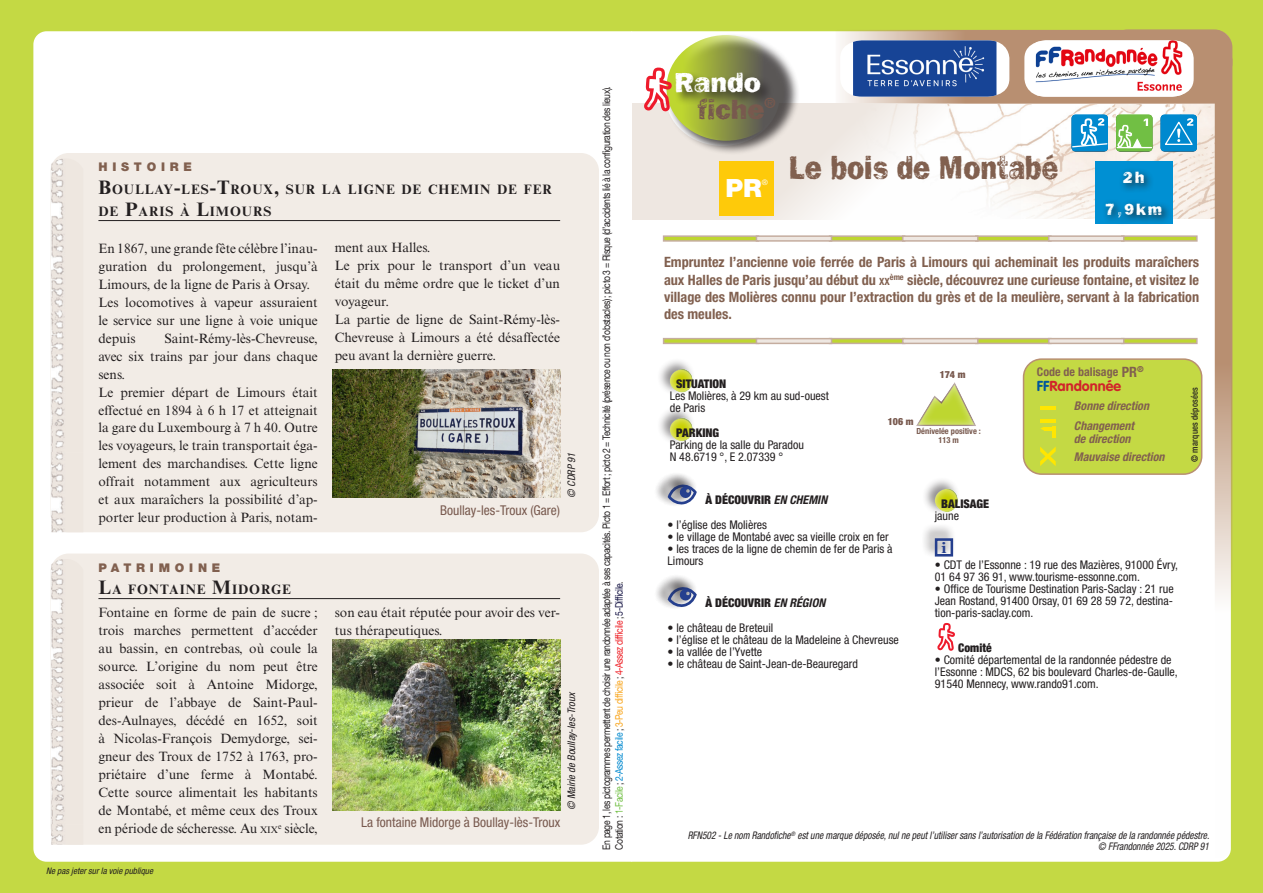
<style>
.page{position:relative;width:1263px;height:893px;background:#fff}
.page>*{position:absolute;margin:0;border:0;box-sizing:border-box;transform-origin:0 0}
.t1{font:34.2px "Frankie OTF";color:#81604f;scale:.83 1}
.t2{font:28.5px/27.5px "Frankie OTF";color:#fff}
.t3{font:900 25.2px "Helvetica Neue LT Std";color:#fff}
.t4{font:16.8px/32px "Frankie OTF";color:#fff;text-align:center}
.t5{font:700 14.4px "Georgia";color:#253f8e}
.t6{font:700 condensed 14.25px/17.2px "Helvetica Neue LT Std";color:#81604f;text-align:justify}
.t7{font:700 14.25px "VAG Rounded Std";color:#d1232a}
.t8{font:700 13.65px/22.5px "Times New Roman MT Std";letter-spacing:.07em;color:#231f20}
.t9{font:13.5px/18px "Times New Roman MT Std";color:#231f20}
.t10{font:condensed 13.5px "Helvetica Neue LT Std";color:#78594e}
.t11{font:condensed 12px/12px "Helvetica Neue LT Std";color:#231f20}
.t12{font:900 condensed 12px "Helvetica Neue LT Std";color:#231f20}
.t13{font:italic 700 condensed 12px/19.5px "Helvetica Neue LT Std";color:#81604f}
.t14{font:900 12px "Helvetica Neue LT Std";letter-spacing:.4em;color:#81604f}
.t15{font:700 condensed 12px "Helvetica Neue LT Std";color:#81604f}
.t16{font:10.5px/12.6px "Helvetica Neue LT Std";letter-spacing:-.05em;color:#231f20;scale:.82 1}
.t17{font:italic condensed 10.5px/10.5px "Helvetica Neue LT Std";color:#231f20;text-align:right;scale:.9 1}
.t18{font:italic condensed 10.5px "Helvetica Neue LT Std";color:#231f20}
.t19{font:900 condensed 9.9px "Helvetica Neue LT Std";color:#78594e}
.t20{font:italic condensed 9px "Helvetica Neue LT Std";color:#231f20}
.t21{font:500 condensed 9px "Helvetica Neue LT Std";letter-spacing:.02em;color:#231f20;scale:.96 1}
.t22{font:700 condensed 8.4px/9.6px "Helvetica Neue LT Std";color:#78594e;text-align:center}
.t23{font:7.65px "Helvetica Neue LT Std";color:#fff}
.s1{font-size:19.5px}
.s2{font-size:9.45px}
.s3{color:#71bf44}
.s4{color:#0089cf}
.s5{color:#f9a51b}
.s6{color:#ee1d23}
.s7{color:#161444}
.s8{color:#78594e}
.s9{font-size:10.05px}
.s10{font-size:14.25px}
.s11{color:#01569b}
.s12{font-weight:700;font-style:italic}
</style>
<div class="page">
<div style="left:0;top:0;width:631px;height:893px;background:#c4d944"></div>
<div style="left:631px;top:0;width:632px;height:893px;background:#c4d944"></div>
<div style="left:632px;top:31px;width:594px;height:831px;background:#fff"></div>
<div style="left:33px;top:31px;width:599px;height:831px;background:#fff"></div>
<div style="left:632px;top:103px;width:388px;height:117px;background:#eee7e1"></div>
<div style="left:664px;top:33px;width:136px;height:122px;background:#231f20;opacity:.75"></div>
<svg style="left:666px;top:35px;width:120px;height:106px"></svg>
<div style="left:674px;top:71px;width:100px;height:35px;background:#231f20;opacity:.75"></div>
<svg style="left:643px;top:68px;width:29px;height:43px"></svg>
<div style="left:720px;top:161px;width:54px;height:54px;background:#feca0a"></div>
<svg style="left:663px;top:235px;width:93px;height:7px"></svg>
<svg style="left:832px;top:235px;width:4px;height:7px"></svg>
<svg style="left:756px;top:235px;width:76px;height:7px"></svg>
<svg style="left:663px;top:338px;width:93px;height:6px"></svg>
<svg style="left:832px;top:338px;width:4px;height:6px"></svg>
<svg style="left:756px;top:338px;width:76px;height:6px"></svg>
<div style="left:657px;top:357px;width:39px;height:40px;background:#231f20;opacity:.5"></div>
<div style="left:669px;top:366px;width:30px;height:27px;background:#fff;opacity:.75"></div>
<div style="left:657px;top:406px;width:39px;height:40px;background:#231f20;opacity:.5"></div>
<div style="left:669px;top:415px;width:30px;height:27px;background:#fff;opacity:.75"></div>
<div style="left:653px;top:472px;width:44px;height:35px;background:#231f20;opacity:.5"></div>
<div style="left:665px;top:474px;width:27px;height:26px;background:#231f20;opacity:.5"></div>
<svg style="left:668px;top:484px;width:29px;height:21px"></svg>
<div style="left:653px;top:574px;width:44px;height:36px;background:#231f20;opacity:.5"></div>
<div style="left:665px;top:577px;width:27px;height:26px;background:#231f20;opacity:.5"></div>
<svg style="left:668px;top:586px;width:29px;height:22px"></svg>
<svg style="left:836px;top:30px;width:396px;height:829px"></svg>
<img style="left:853px;top:40px;width:143px;height:57px">
<div style="left:51px;top:554px;width:548px;height:291px;background:#f2ece6;border-radius:18px"></div>
<hr style="left:98px;top:598px;width:462px;height:1px;background:#231f20">
<img style="left:51px;top:559px;width:14px;height:286px">
<img style="left:332px;top:639px;width:228px;height:171px">
<div style="left:51px;top:153px;width:548px;height:379px;background:#f2ece6;border-radius:18px"></div>
<hr style="left:98px;top:220px;width:462px;height:1px;background:#231f20">
<img style="left:51px;top:159px;width:14px;height:373px">
<img style="left:332px;top:370px;width:228px;height:128px">
<p class="t14" style="left:98px;top:160px;width:95px">HISTOIRE</p>
<p class="t8" style="left:98px;top:177px;width:455px"><span class="s1">B</span>OULLAY<span class="s1">-</span>LES<span class="s1">-T</span>ROUX<span class="s1">,</span> SUR LA LIGNE DE CHEMIN DE FER<br>DE <span class="s1">P</span>ARIS À <span class="s1">L</span>IMOURS</p>
<p class="t9" style="left:98px;top:239px;width:221px">En 1867, une grande fête célèbre l’inau&shy;guration du prolongement, jusqu’à<br>Limours, de la ligne de Paris à Orsay.<br>Les locomotives à vapeur assuraient le service sur une ligne à voie unique depuis</p>
<p class="t9" style="left:335px;top:239px;width:227px">ment aux Halles.<br>Le prix pour le transport d’un veau était du même ordre que le ticket d’un voyageur.<br>La partie de ligne de Saint-Rémy-lès-<br>Chevreuse à Limours a été désaffectée peu avant la dernière guerre.</p>
<p class="t9" style="left:98px;top:329px;width:221px;text-indent:66px">Saint-Rémy-lès-Chevreuse, avec six trains par jour dans chaque sens.<br>Le premier départ de Limours était effectué en 1894 à 6 h 17 et atteignait la gare du Luxembourg à 7 h 40. Outre les voyageurs, le train transportait éga&shy;lement des marchandises. Cette ligne offrait notamment aux agriculteurs et aux maraîchers la possibilité d’ap&shy;porter leur production à Paris, notam-</p>
<p class="t18" style="left:565px;top:498px;width:47px;rotate:-90deg">© CDRP 91</p>
<p class="t10" style="left:440px;top:502px;width:121px">Boullay-les-Troux (Gare)</p>
<p class="t14" style="left:98px;top:560px;width:123px">PATRIMOINE</p>
<p class="t8" style="left:98px;top:578px;width:194px"><span class="s1">L</span>A FONTAINE <span class="s1">M</span>IDORGE</p>
<p class="t9" style="left:98px;top:603px;width:221px;text-align:justify">Fontaine en forme de pain de sucre ; trois marches permettent d’accéder au bassin, en contrebas, où coule la source. L’origine du nom peut être associée soit à Antoine Midorge, prieur de l’abbaye de Saint-Paul&shy;des-Aulnayes, décédé en 1652, soit à Nicolas-François Demydorge, sei&shy;gneur des Troux de 1752 à 1763, pro&shy;priétaire d’une ferme à Montabé.<br>Cette source alimentait les habitants de Montabé, et même ceux des Troux en période de sécheresse. Au <span class="s2">xix</span><sup>e</sup> siècle,</p>
<p class="t9" style="left:335px;top:603px;width:227px">son eau était réputée pour avoir des ver&shy;tus thérapeutiques.</p>
<p class="t18" style="left:565px;top:810px;width:120px;rotate:-90deg">© Mairie de Boullay-les-Troux</p>
<p class="t10" style="left:361px;top:815px;width:200px">La fontaine Midorge à Boullay-lès-Troux</p>
<p class="t20" style="left:46px;top:865px;width:108px">Ne pas jeter sur la voie publique</p>
<p class="t16" style="left:600px;top:850px;width:933px;rotate:-90deg">En page 1, les pictogrammes permettent de choisir une randonnée adaptée à ses capacités. Picto 1 = Effort ; picto 2 = Technicité (présence ou non d’obstacles) ; picto 3 = Risque (d’accidents lié à la configuration des lieux).<br>Cotation : <span class="s3">1-Facile</span> ; <span class="s4">2-Assez facile</span> ; <span class="s5">3-Peu difficile</span> ; <span class="s6">4-Assez difficile</span> ; <span class="s7">5-Difficile</span>.</p>
<h2 class="t2" style="left:698px;top:68px;width:79px;text-indent:-23px">Rando <span class="s8">fiche</span><sup>®</sup></h2>
<h3 class="t3" style="left:726px;top:173px;width:38px">PR</h3>
<p class="t23" style="left:762px;top:177px;width:8px">®</p>
<h1 class="t1" style="left:789px;top:147px;width:326px">Le bois de Montabé</h1>
<p class="t4" style="left:1105px;top:161px;width:59px">2h<br>7,9km</p>
<p class="t6" style="left:664px;top:254px;width:537px">Empruntez l’ancienne voie ferrée de Paris à Limours qui acheminait les produits maraîchers aux Halles de Paris jusqu’au début du <span class="s9">xx</span><sup>ème</sup> siècle, découvrez une curieuse fontaine, et visitez le village des Molières connu pour l’extraction du grès et de la meulière, servant à la fabrication des meules.</p>
<p class="t15" style="left:1037px;top:364px;width:108px">Code de balisage <span class="s10">PR</span><sup>®</sup></p>
<p class="t7" style="left:1037px;top:378px;width:86px"><span class="s11">FF</span>Randonnée</p>
<p class="t13" style="left:1074px;top:397px;width:77px">Bonne direction<br>Changement</p>
<p class="t13" style="left:1074px;top:430px;width:92px;line-height:18px">de direction<br>Mauvaise direction</p>
<p class="t19" style="left:940px;top:369px;width:27px">174 m</p>
<p class="t12" style="left:676px;top:376px;width:52px">SITUATION</p>
<p class="t11" style="left:670px;top:390px;width:161px">Les Molières, à 29 km au sud-ouest de Paris</p>
<p class="t12" style="left:676px;top:425px;width:45px">PARKING</p>
<p class="t11" style="left:670px;top:439px;width:136px">Parking de la salle du Paradou<br>N 48.6719 °, E 2.07339 °</p>
<p class="t12" style="left:705px;top:493px;width:123px">À DÉCOUVRIR <span class="s12">EN CHEMIN</span></p>
<p class="t11" style="left:668px;top:519px;width:101px">• l’église des Molières</p>
<p class="t11" style="left:668px;top:531px;width:223px">• le village de Montabé avec sa vieille croix en fer</p>
<p class="t11" style="left:668px;top:543px;width:226px">• les traces de la ligne de chemin de fer de Paris à<br>Limours</p>
<p class="t12" style="left:705px;top:595px;width:121px">À DÉCOUVRIR <span class="s12">EN RÉGION</span></p>
<p class="t11" style="left:668px;top:621px;width:107px">• le château de Breteuil</p>
<p class="t11" style="left:668px;top:633px;width:233px">• l’église et le château de la Madeleine à Chevreuse</p>
<p class="t11" style="left:668px;top:645px;width:96px">• la vallée de l’Yvette</p>
<p class="t11" style="left:668px;top:657px;width:192px">• le château de Saint-Jean-de-Beauregard</p>
<p class="t19" style="left:888px;top:415px;width:27px">106 m</p>
<p class="t22" style="left:916px;top:426px;width:66px">Dénivelée positive :<br>113 m</p>
<p class="t12" style="left:941px;top:496px;width:50px">BALISAGE</p>
<p class="t11" style="left:935px;top:509px;width:26px">jaune</p>
<p class="t11" style="left:935px;top:558px;width:245px">• CDT de l’Essonne : 19 rue des Mazières, 91000 Évry,<br>01 64 97 36 91, www.tourisme-essonne.com.</p>
<p class="t11" style="left:935px;top:582px;width:240px;text-align:justify">• Office de Tourisme Destination Paris-Saclay : 21 rue Jean Rostand, 91400 Orsay, 01 69 28 59 72, destina&shy;tion-paris-saclay.com.</p>
<p class="t12" style="left:958px;top:640px;width:35px">Comité</p>
<p class="t11" style="left:935px;top:654px;width:244px">• Comité départemental de la randonnée pédestre de l’Essonne : MDCS, 62 bis boulevard Charles-de-Gaulle,<br>91540 Mennecy, www.rando91.com.</p>
<p class="t5" style="left:941px;top:539px;width:7px">i</p>
<p class="t21" style="left:1189px;top:461px;width:79px;rotate:-90deg">© marques déposées</p>
<p class="t17" style="left:688px;top:831px;width:581px">RFN502 - Le nom Randofiche<sup>®</sup> est une marque déposée, nul ne peut l’utiliser sans l’autorisation de la Fédération française de la randonnée pédestre. © FFrandonnée 2025. CDRP 91</p>
</div>
